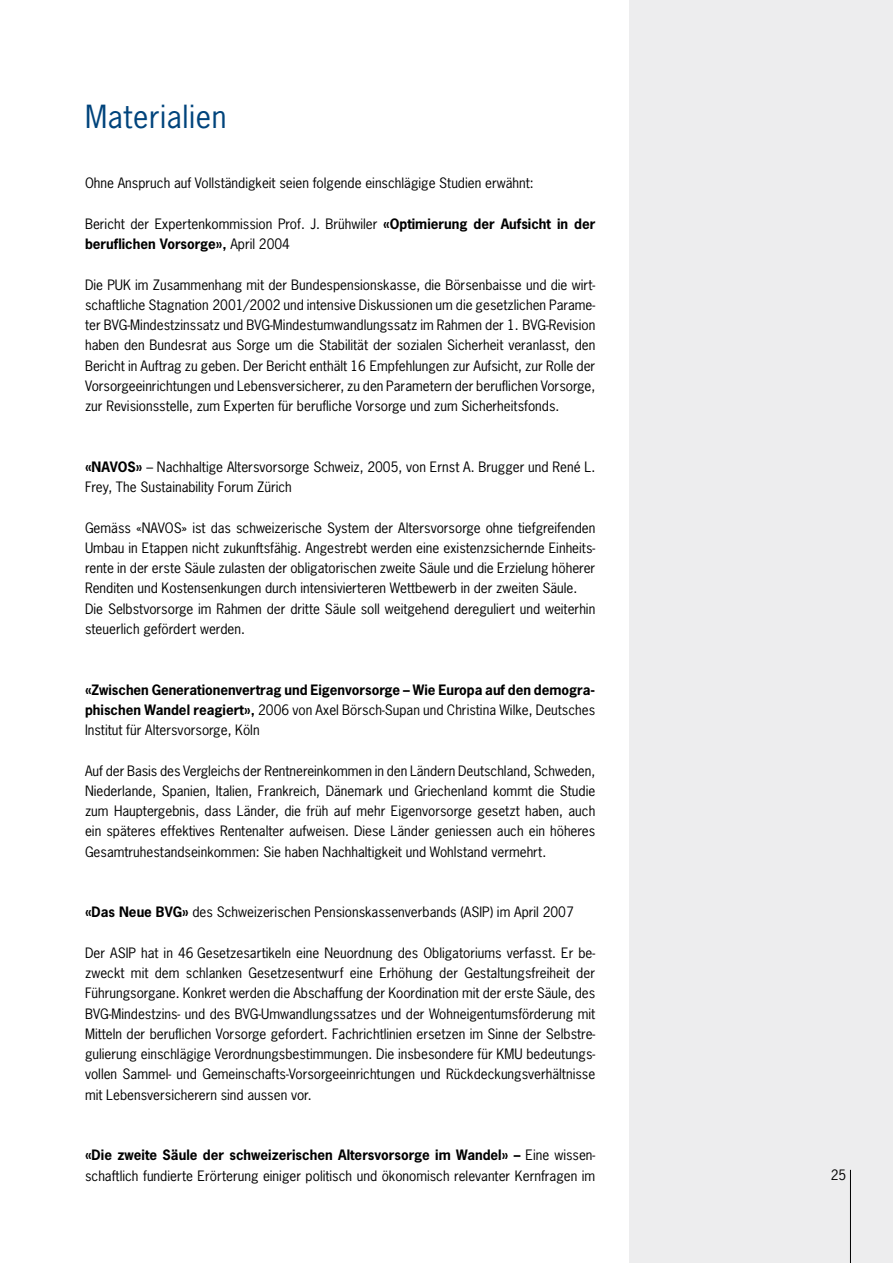
<style>
.page{position:relative;width:893px;height:1263px;background:#fff}
.page>*{position:absolute;margin:0;border:0;box-sizing:border-box;transform-origin:0 0}
.t1{font:30px "News Gothic LT";letter-spacing:.02em;color:#00447c}
.t2{font:13.5px/20.2px "News Gothic LT";color:#000}
.t3{font:700 13.5px/20.2px "News Gothic LT";letter-spacing:-.005em;color:#000;text-align:justify}
.s1{font-weight:700}
.s2{font-weight:400}
</style>
<div class="page">
<div style="left:629px;top:0;width:264px;height:1263px;background:#ededee"></div>
<hr style="left:850px;top:1170px;width:1px;height:93px;background:#000">
<h1 class="t1" style="left:85px;top:97px;width:143px">Materialien</h1>
<p class="t2" style="left:85px;top:173px;width:450px">Ohne Anspruch auf Vollständigkeit seien folgende einschlägige Studien erwähnt:</p>
<p class="t2" style="left:85px;top:213px;width:512px">Bericht der Expertenkommission Prof. J. Brühwiler <span class="s1">«Optimierung der Aufsicht in der beruflichen Vorsorge»,</span> April 2004</p>
<p class="t2" style="left:85px;top:274px;width:512px;text-align:justify">Die PUK im Zusammenhang mit der Bundespensionskasse, die Börsenbaisse und die wirt&shy;schaftliche Stagnation 2001/2002 und intensive Diskussionen um die gesetzlichen Parame&shy;ter BVG-Mindestzinssatz und BVG-Mindestumwandlungssatz im Rahmen der 1. BVG-Revision haben den Bundesrat aus Sorge um die Stabilität der sozialen Sicherheit veranlasst, den Bericht in Auftrag zu geben. Der Bericht enthält 16 Empfehlungen zur Aufsicht, zur Rolle der Vorsorgeeinrichtungen und Lebensversicherer, zu den Parametern der beruflichen Vorsorge, zur Revisionsstelle, zum Experten für berufliche Vorsorge und zum Sicherheitsfonds.</p>
<p class="t2" style="left:85px;top:456px;width:512px"><span class="s1">«NAVOS»</span> – Nachhaltige Altersvorsorge Schweiz, 2005, von Ernst A. Brugger und René L.<br>Frey, The Sustainability Forum Zürich</p>
<p class="t2" style="left:85px;top:517px;width:512px">Gemäss «NAVOS» ist das schweizerische System der Altersvorsorge ohne tiefgreifenden Umbau in Etappen nicht zukunftsfähig. Angestrebt werden eine existenzsichernde Einheits&shy;rente in der erste Säule zulasten der obligatorischen zweite Säule und die Erzielung höherer Renditen und Kostensenkungen durch intensivierteren Wettbewerb in der zweiten Säule.<br>Die Selbstvorsorge im Rahmen der dritte Säule soll weitgehend dereguliert und weiterhin steuerlich gefördert werden.</p>
<p class="t3" style="left:85px;top:679px;width:512px">«Zwischen Generationenvertrag und Eigenvorsorge – Wie Europa auf den demogra&shy;phischen Wandel reagiert», <span class="s2">2006 von Axel Börsch-Supan und Christina Wilke, Deutsches Institut für Altersvorsorge, Köln</span></p>
<p class="t2" style="left:85px;top:760px;width:512px;text-align:justify">Auf der Basis des Vergleichs der Rentnereinkommen in den Ländern Deutschland, Schweden, Niederlande, Spanien, Italien, Frankreich, Dänemark und Griechenland kommt die Studie zum Hauptergebnis, dass Länder, die früh auf mehr Eigenvorsorge gesetzt haben, auch ein späteres effektives Rentenalter aufweisen. Diese Länder geniessen auch ein höheres Gesamtruhestandseinkommen: Sie haben Nachhaltigkeit und Wohlstand vermehrt.</p>
<p class="t2" style="left:85px;top:902px;width:490px"><span class="s1">«Das Neue BVG»</span> des Schweizerischen Pensionskassenverbands (ASIP) im April 2007</p>
<p class="t2" style="left:85px;top:942px;width:512px;text-align:justify">Der ASIP hat in 46 Gesetzesartikeln eine Neuordnung des Obligatoriums verfasst. Er be&shy;zweckt mit dem schlanken Gesetzesentwurf eine Erhöhung der Gestaltungsfreiheit der Führungsorgane. Konkret werden die Abschaffung der Koordination mit der erste Säule, des BVG-Mindestzins- und des BVG-Umwandlungssatzes und der Wohneigentumsförderung mit Mitteln der beruflichen Vorsorge gefordert. Fachrichtlinien ersetzen im Sinne der Selbstre&shy;gulierung einschlägige Verordnungsbestimmungen. Die insbesondere für KMU bedeutungs&shy;vollen Sammel- und Gemeinschafts-Vorsorgeeinrichtungen und Rückdeckungsverhältnisse mit Lebensversicherern sind aussen vor.</p>
<p class="t2" style="left:85px;top:1145px;width:512px"><span class="s1">«Die zweite Säule der schweizerischen Altersvorsorge im Wandel» –</span> Eine wissen&shy;schaftlich fundierte Erörterung einiger politisch und ökonomisch relevanter Kernfragen im</p>
<p class="t2" style="left:831px;top:1165px;width:17px">25</p>
</div>
